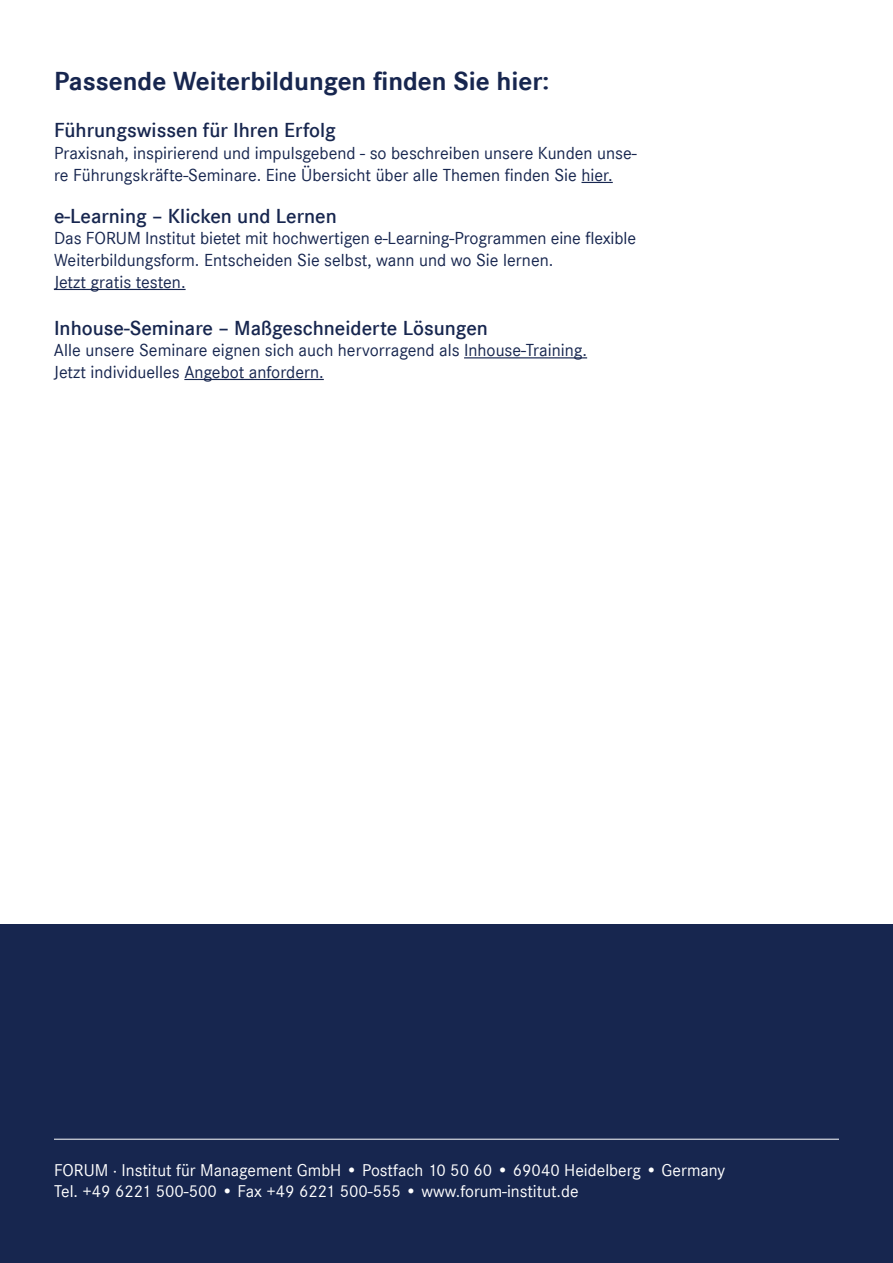
<style>
.page{position:relative;width:893px;height:1263px;background:#fff}
.page>*{position:absolute;margin:0;border:0;box-sizing:border-box;transform-origin:0 0}
.t1{font:700 27px "Corporate S";color:#17264f}
.t2{font:600 21px "Corporate S";color:#17264f}
.t3{font:18px/21.6px "Corporate S";color:#17264f}
.t4{font:17.7px/21.1px "Corporate S";color:#fff}
</style>
<div class="page">
<div style="left:0;top:925px;width:893px;height:338px;background:#17264f"></div>
<hr style="left:581px;top:182px;width:32px;height:1px;background:#17264f">
<hr style="left:54px;top:289px;width:132px;height:1px;background:#17264f">
<hr style="left:464px;top:357px;width:123px;height:1px;background:#17264f">
<hr style="left:184px;top:379px;width:140px;height:1px;background:#17264f">
<hr style="left:54px;top:1139px;width:785px;height:1px;background:#fff">
<h1 class="t1" style="left:54px;top:66px;width:497px">Passende Weiterbildungen finden Sie hier:</h1>
<p class="t2" style="left:54px;top:118px;width:283px">Führungswissen für Ihren Erfolg</p>
<p class="t3" style="left:54px;top:142px;width:584px">Praxisnah, inspirierend und impulsgebend - so beschreiben unsere Kunden unse&shy;re Führungskräfte-Seminare. Eine Übersicht über alle Themen finden Sie hier.</p>
<p class="t2" style="left:54px;top:204px;width:284px">e-Learning – Klicken und Lernen</p>
<p class="t3" style="left:54px;top:228px;width:584px">Das FORUM Institut bietet mit hochwertigen e-Learning-Programmen eine flexible<br>Weiterbildungsform. Entscheiden Sie selbst, wann und wo Sie lernen.<br>Jetzt gratis testen.</p>
<p class="t2" style="left:54px;top:315px;width:435px">Inhouse-Seminare – Maßgeschneiderte Lösungen</p>
<p class="t3" style="left:54px;top:339px;width:535px">Alle unsere Seminare eignen sich auch hervorragend als Inhouse-Training.<br>Jetzt individuelles Angebot anfordern.</p>
<p class="t4" style="left:54px;top:1160px;width:673px">FORUM · Institut für Management GmbH • Postfach 10 50 60 • 69040 Heidelberg • Germany<br>Tel. +49 6221 500-500 • Fax +49 6221 500-555 • www.forum-institut.de</p>
</div>
